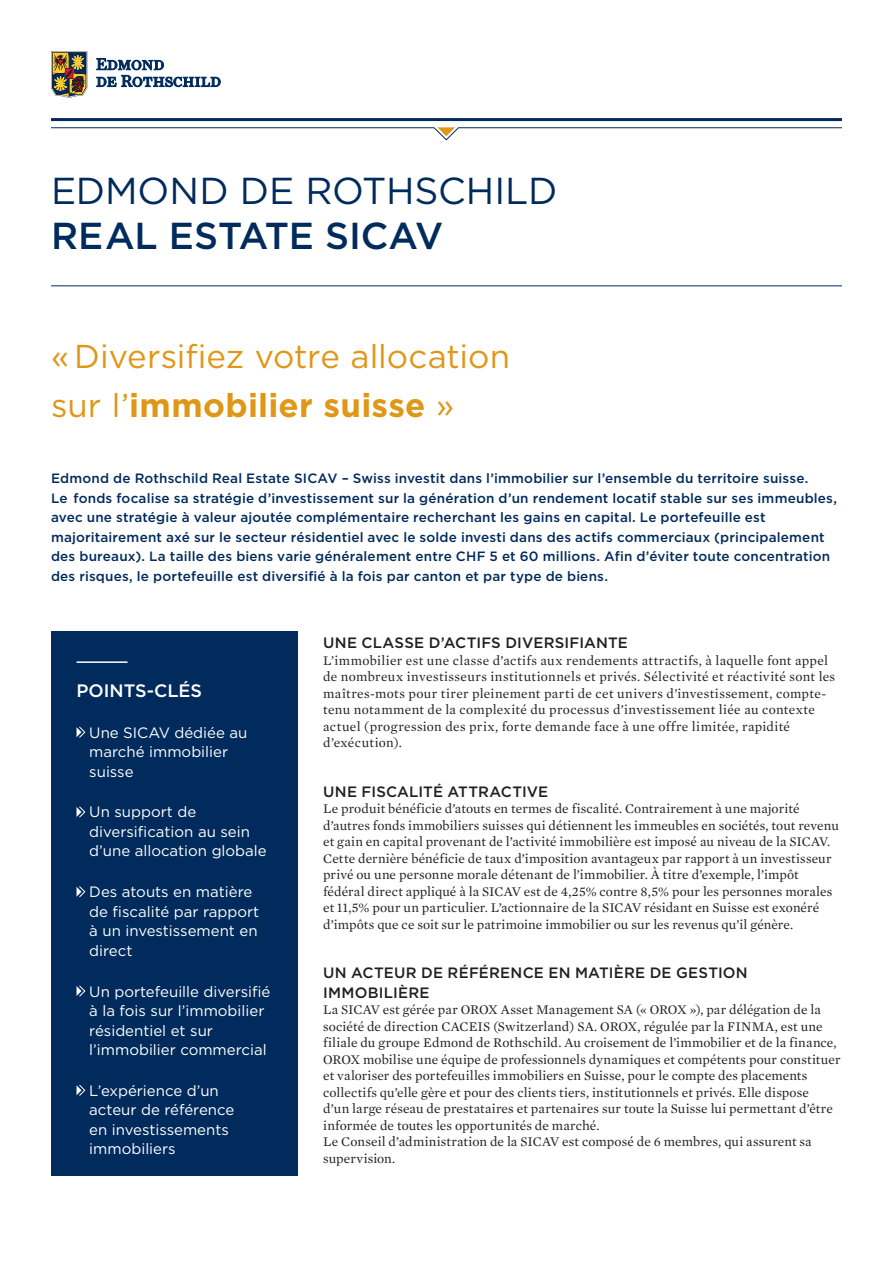
<style>
.page{position:relative;width:893px;height:1263px;background:#fff}
.page>*{position:absolute;margin:0;border:0;box-sizing:border-box;transform-origin:0 0}
.A4_-_Couverture_-_Ti{font:37.5px/45px "Gotham";color:#002b5c}
.Exergue{font:33px "Gotham";letter-spacing:-.005em;color:#df9717}
.Exergue-2{font:700 33px "Gotham";letter-spacing:.01em;color:#df9717}
.Points-Clés_Titre{font:500 18px "Gotham";color:#fff}
.Points_Clés{font:15px/19.5px "Gotham";color:#fff}
.Sous-titre_Gotham_Me{font:500 15px/19.5px "Gotham";letter-spacing:.015em;color:#231f20}
.Texte_courant_-_Merc{font:13.5px/16.5px "Mercury Text G1";letter-spacing:.015em;color:#231f20}
.Sous-titre_Gotham_Me-2{font:13.5px/16.5px "Mercury Text G1";letter-spacing:.005em;color:#231f20}
.Sous-titre_Gotham_Me-3{font:500 13.5px/19.5px "Gotham";letter-spacing:.01em;color:#002b5c}
.s1{font-weight:500}
.s2{font-weight:400}
</style>
<div class="page">
<svg style="left:51px;top:51px;width:36px;height:47px;background:#82714d"></svg>
<svg style="left:96px;top:58px;width:124px;height:29px"></svg>
<hr style="left:51px;top:286px;width:791px;height:1px;background:#002b5c">
<svg style="left:51px;top:121px;width:791px;height:20px"></svg>
<hr style="left:51px;top:118px;width:791px;height:3px;background:#002b5c">
<div style="left:51px;top:631px;width:247px;height:545px;background:#002b5c"></div>
<hr style="left:77px;top:661px;width:51px;height:2px;background:#fff">
<svg style="left:77px;top:726px;width:9px;height:12px"></svg>
<svg style="left:77px;top:806px;width:9px;height:12px"></svg>
<svg style="left:77px;top:886px;width:9px;height:12px"></svg>
<svg style="left:77px;top:985px;width:9px;height:12px"></svg>
<svg style="left:77px;top:1084px;width:9px;height:12px"></svg>
<p class="A4_-_Couverture_-_Ti" style="left:51px;top:167px;width:508px">EDMOND DE ROTHSCHILD<br><span class="s1">REAL ESTATE SICAV</span></p>
<p class="Exergue" style="left:51px;top:335px;width:460px">« Diversifiez votre allocation</p>
<p class="Exergue-2" style="left:51px;top:383px;width:405px"><span class="s2">sur l’</span>immobilier suisse <span class="s2">»</span></p>
<p class="Sous-titre_Gotham_Me-3" style="left:51px;top:468px;width:787px">Edmond de Rothschild Real Estate SICAV – Swiss investit dans l’immobilier sur l’ensemble du territoire suisse.<br>Le fonds focalise sa stratégie d’investissement sur la génération d’un rendement locatif stable sur ses immeubles, avec une stratégie à valeur ajoutée complémentaire recherchant les gains en capital. Le portefeuille est majoritairement axé sur le secteur résidentiel avec le solde investi dans des actifs commerciaux (principalement des bureaux). La taille des biens varie généralement entre CHF 5 et 60 millions. Afin d’éviter toute concentration des risques, le portefeuille est diversifié à la fois par canton et par type de biens.</p>
<p class="Points-Clés_Titre" style="left:77px;top:679px;width:127px">POINTS-CLÉS</p>
<p class="Points_Clés" style="left:89px;top:722px;width:160px">Une SICAV dédiée au marché immobilier suisse</p>
<p class="Points_Clés" style="left:89px;top:802px;width:179px">Un support de diversification au sein d’une allocation globale</p>
<p class="Points_Clés" style="left:89px;top:882px;width:171px">Des atouts en matière de fiscalité par rapport à un investissement en direct</p>
<p class="Points_Clés" style="left:89px;top:981px;width:183px">Un portefeuille diversifié à la fois sur l’immobilier résidentiel et sur l’immobilier commercial</p>
<p class="Points_Clés" style="left:89px;top:1080px;width:147px">L’expérience d’un acteur de référence en investissements immobiliers</p>
<p class="Sous-titre_Gotham_Me" style="left:323px;top:633px;width:306px">UNE CLASSE D’ACTIFS DIVERSIFIANTE</p>
<p class="Texte_courant_-_Merc" style="left:323px;top:651px;width:513px">L’immobilier est une classe d’actifs aux rendements attractifs, à laquelle font appel de nombreux investisseurs institutionnels et privés. Sélectivité et réactivité sont les maîtres-mots pour tirer pleinement parti de cet univers d’investissement, compte&shy;tenu notamment de la complexité du processus d’investissement liée au contexte actuel (progression des prix, forte demande face à une offre limitée, rapidité d’exécution).</p>
<p class="Sous-titre_Gotham_Me" style="left:323px;top:781px;width:227px">UNE FISCALITÉ ATTRACTIVE</p>
<p class="Texte_courant_-_Merc" style="left:323px;top:800px;width:517px">Le produit bénéficie d’atouts en termes de fiscalité. Contrairement à une majorité d’autres fonds immobiliers suisses qui détiennent les immeubles en sociétés, tout revenu et gain en capital provenant de l’activité immobilière est imposé au niveau de la SICAV.<br>Cette dernière bénéficie de taux d’imposition avantageux par rapport à un investisseur privé ou une personne morale détenant de l’immobilier. À titre d’exemple, l’impôt fédéral direct appliqué à la SICAV est de 4,25% contre 8,5% pour les personnes morales et 11,5% pour un particulier. L’actionnaire de la SICAV résidant en Suisse est exonéré d’impôts que ce soit sur le patrimoine immobilier ou sur les revenus qu’il génère.</p>
<p class="Sous-titre_Gotham_Me" style="left:323px;top:963px;width:426px">UN ACTEUR DE RÉFÉRENCE EN MATIÈRE DE GESTION<br>IMMOBILIÈRE</p>
<p class="Sous-titre_Gotham_Me-2" style="left:323px;top:1001px;width:519px">La SICAV est gérée par OROX Asset Management SA (« OROX »), par délégation de la société de direction CACEIS (Switzerland) SA. OROX, régulée par la FINMA, est une filiale du groupe Edmond de Rothschild. Au croisement de l’immobilier et de la finance, OROX mobilise une équipe de professionnels dynamiques et compétents pour constituer et valoriser des portefeuilles immobiliers en Suisse, pour le compte des placements collectifs qu’elle gère et pour des clients tiers, institutionnels et privés. Elle dispose<br>d’un large réseau de prestataires et partenaires sur toute la Suisse lui permettant d’être informée de toutes les opportunités de marché.<br>Le Conseil d’administration de la SICAV est composé de 6 membres, qui assurent sa supervision.</p>
</div>
